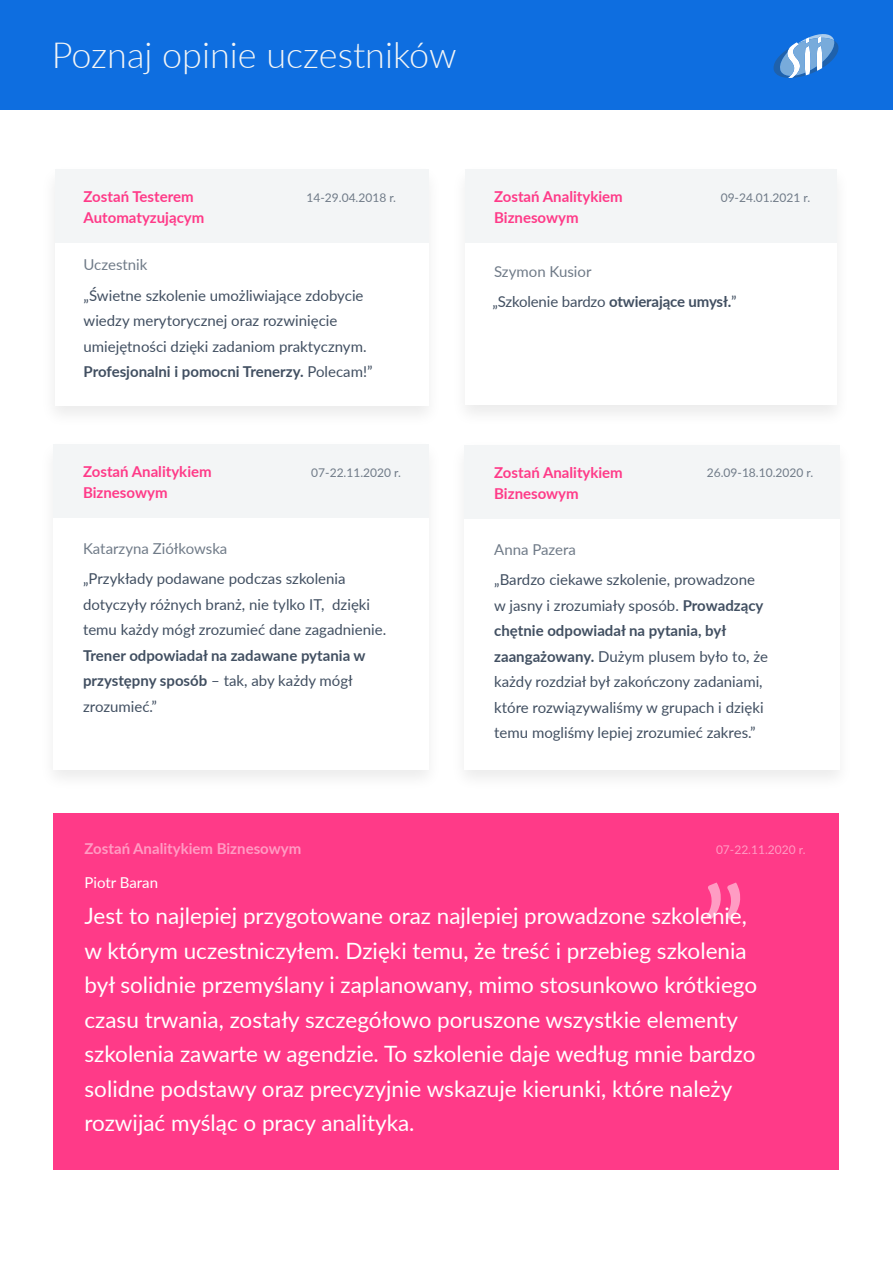
<style>
.page{position:relative;width:893px;height:1263px;background:#fff}
.page>*{position:absolute;margin:0;border:0;box-sizing:border-box;transform-origin:0 0}
.t1{font:127.5px "Lato";color:#fff}
.t2{font:300 36px "Lato";color:#f3f5f6}
.t3{font:22.5px/34.5px "Lato";color:#fff}
.t4{font:15px/25.5px "Lato";color:#414f61}
.t5{font:700 15px/21px "Lato";color:#ff3a88}
.t6{font:15px "Lato";color:#707b88}
.t7{font:700 15px "Lato";color:#fff}
.t8{font:15px "Lato";color:#fff}
.t9{font:12px "Lato";color:#707b88}
.t10{font:12px "Lato";color:#fff}
.s1{font-weight:700}
</style>
<div class="page">
<div style="left:0;top:0;width:893px;height:110px;background:#0e6ee0"></div>
<svg style="left:773px;top:34px;width:66px;height:44px"></svg>
<div style="left:53px;top:814px;width:785px;height:356px;background:#ff3a88"></div>
<div style="left:465px;top:445px;width:375px;height:74px;background:#f3f5f6"></div>
<div style="left:53px;top:444px;width:375px;height:74px;background:#f3f5f6"></div>
<div style="left:40px;top:164px;width:402px;height:265px;background:#000;opacity:.08"></div>
<div style="left:55px;top:169px;width:373px;height:237px;background:#fff"></div>
<div style="left:55px;top:169px;width:373px;height:74px;background:#f3f5f6"></div>
<div style="left:451px;top:164px;width:400px;height:264px;background:#fbfbfb"></div>
<div style="left:465px;top:169px;width:372px;height:236px;background:#fff"></div>
<div style="left:465px;top:169px;width:372px;height:74px;background:#f3f5f6"></div>
<p class="t2" style="left:52px;top:31px;width:406px">Poznaj opinie uczestników</p>
<p class="t5" style="left:84px;top:185px;width:112px">Zostań Testerem</p>
<p class="t9" style="left:307px;top:189px;width:91px">14-29.04.2018 r.</p>
<p class="t5" style="left:84px;top:206px;width:122px">Automatyzującym</p>
<p class="t6" style="left:84px;top:254px;width:65px">Uczestnik</p>
<p class="t4" style="left:84px;top:282px;width:290px">„Świetne szkolenie umożliwiające zdobycie wiedzy merytorycznej oraz rozwinięcie umiejętności dzięki zadaniom praktycznym.<br><span class="s1">Profesjonalni i pomocni Trenerzy.</span> Polecam!”</p>
<p class="t5" style="left:494px;top:185px;width:130px">Zostań Analitykiem</p>
<p class="t9" style="left:721px;top:189px;width:91px">09-24.01.2021 r.</p>
<p class="t5" style="left:494px;top:206px;width:86px">Biznesowym</p>
<p class="t6" style="left:494px;top:261px;width:99px">Szymon Kusior</p>
<p class="t4" style="left:492px;top:288px;width:246px">„Szkolenie bardzo <span class="s1">otwierające umysł.</span>”</p>
<p class="t5" style="left:83px;top:460px;width:130px">Zostań Analitykiem<br>Biznesowym</p>
<p class="t9" style="left:311px;top:464px;width:91px">07-22.11.2020 r.</p>
<p class="t5" style="left:494px;top:461px;width:130px">Zostań Analitykiem</p>
<p class="t9" style="left:707px;top:464px;width:108px">26.09-18.10.2020 r.</p>
<p class="t5" style="left:494px;top:482px;width:86px">Biznesowym</p>
<p class="t6" style="left:83px;top:538px;width:146px">Katarzyna Ziółkowska</p>
<p class="t6" style="left:494px;top:539px;width:83px">Anna Pazera</p>
<p class="t4" style="left:83px;top:565px;width:305px">„Przykłady podawane podczas szkolenia dotyczyły różnych branż, nie tylko IT, dzięki temu każdy mógł zrozumieć dane zagadnienie.<br><span class="s1">Trener odpowiadał na zadawane pytania w przystępny sposób</span> – tak, aby każdy mógł zrozumieć.”</p>
<p class="t4" style="left:494px;top:566px;width:275px">„Bardzo ciekawe szkolenie, prowadzone w jasny i zrozumiały sposób. <span class="s1">Prowadzący chętnie odpowiadał na pytania, był zaangażowany.</span> Dużym plusem było to, że każdy rozdział był zakończony zadaniami, które rozwiązywaliśmy w grupach i dzięki temu mogliśmy lepiej zrozumieć zakres.”</p>
<p class="t7" style="left:85px;top:837px;width:218px">Zostań Analitykiem Biznesowym</p>
<p class="t10" style="left:716px;top:841px;width:91px">07-22.11.2020 r.</p>
<p class="t8" style="left:85px;top:872px;width:75px">Piotr Baran</p>
<h1 class="t1" style="left:700px;top:762px;width:48px">„</h1>
<p class="t3" style="left:85px;top:898px;width:674px">Jest to najlepiej przygotowane oraz najlepiej prowadzone szkolenie, w którym uczestniczyłem. Dzięki temu, że treść i przebieg szkolenia był solidnie przemyślany i zaplanowany, mimo stosunkowo krótkiego czasu trwania, zostały szczegółowo poruszone wszystkie elementy szkolenia zawarte w agendzie. To szkolenie daje według mnie bardzo solidne podstawy oraz precyzyjnie wskazuje kierunki, które należy rozwijać myśląc o pracy analityka.</p>
</div>
